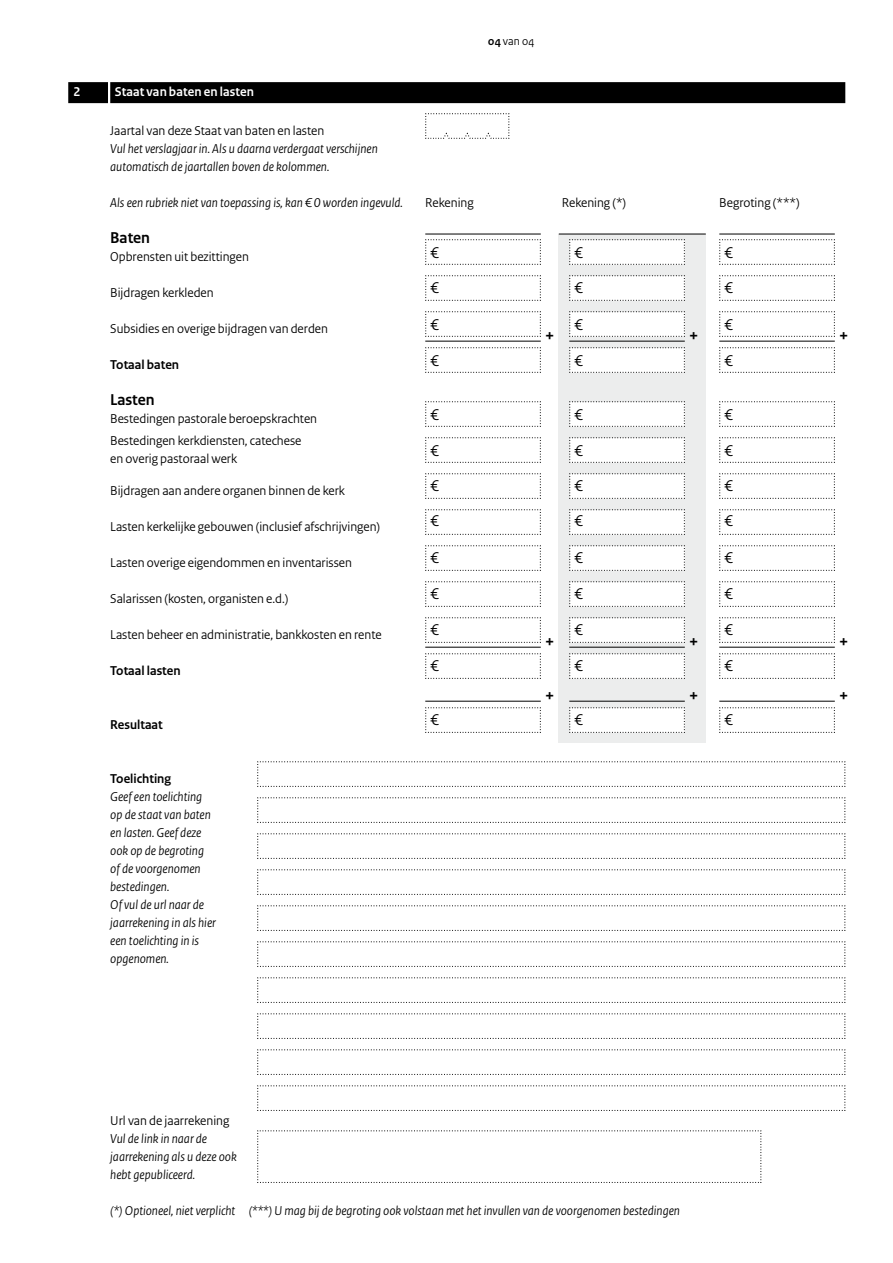
<style>
.page{position:relative;width:893px;height:1263px;background:#fff}
.page>*{position:absolute;margin:0;border:0;box-sizing:border-box;transform-origin:0 0}
.t1{font:700 18px "Rijksoverheid Sans Heading";color:#000}
.Veld{font:16.5px "Rijksoverheid Sans Heading";color:#000}
.Tussenkop{font:700 16.5px "Rijksoverheid Sans Heading";color:#000}
.Vraag_12{font:italic 13.5px/18px "Rijksoverheid Sans Heading";color:#000}
.Vraag{font:13.5px/18px "Rijksoverheid Sans Heading";color:#000}
.Vraag-2{font:italic 13.5px "Rijksoverheid Sans Heading";color:#000}
.Vraag-3{font:700 13.5px "Rijksoverheid Sans Heading";color:#000}
.Vraag_geen_inspring{font:13.5px "Rijksoverheid Sans Heading";color:#000}
.KOP_D_Nummer{font:700 13.5px "Rijksoverheid Sans Heading";letter-spacing:.01em;color:#fff}
.t2{font:12px "Rijksoverheid Sans Heading";color:#000}
.s1{font-weight:700}
.s2{font-style:normal}
</style>
<div class="page">
<div style="left:559px;top:234px;width:147px;height:508px;background:#eceded"></div>
<svg style="left:425px;top:239px;width:116px;height:26px"></svg>
<svg style="left:569px;top:239px;width:116px;height:26px"></svg>
<svg style="left:719px;top:239px;width:116px;height:26px"></svg>
<svg style="left:425px;top:275px;width:116px;height:26px"></svg>
<svg style="left:569px;top:275px;width:116px;height:26px"></svg>
<svg style="left:719px;top:275px;width:116px;height:26px"></svg>
<svg style="left:425px;top:311px;width:116px;height:26px"></svg>
<svg style="left:569px;top:311px;width:116px;height:26px"></svg>
<svg style="left:719px;top:311px;width:116px;height:26px"></svg>
<svg style="left:425px;top:347px;width:116px;height:26px"></svg>
<svg style="left:569px;top:347px;width:116px;height:26px"></svg>
<svg style="left:719px;top:347px;width:116px;height:26px"></svg>
<svg style="left:425px;top:401px;width:116px;height:26px"></svg>
<svg style="left:569px;top:401px;width:116px;height:26px"></svg>
<svg style="left:719px;top:401px;width:116px;height:26px"></svg>
<svg style="left:425px;top:437px;width:116px;height:26px"></svg>
<svg style="left:569px;top:437px;width:116px;height:26px"></svg>
<svg style="left:719px;top:437px;width:116px;height:26px"></svg>
<svg style="left:425px;top:473px;width:116px;height:26px"></svg>
<svg style="left:569px;top:473px;width:116px;height:26px"></svg>
<svg style="left:719px;top:473px;width:116px;height:26px"></svg>
<svg style="left:425px;top:509px;width:116px;height:26px"></svg>
<svg style="left:569px;top:509px;width:116px;height:26px"></svg>
<svg style="left:719px;top:509px;width:116px;height:26px"></svg>
<svg style="left:425px;top:545px;width:116px;height:26px"></svg>
<svg style="left:569px;top:545px;width:116px;height:26px"></svg>
<svg style="left:719px;top:545px;width:116px;height:26px"></svg>
<svg style="left:425px;top:581px;width:116px;height:26px"></svg>
<svg style="left:569px;top:581px;width:116px;height:26px"></svg>
<svg style="left:719px;top:581px;width:116px;height:26px"></svg>
<svg style="left:425px;top:617px;width:116px;height:26px"></svg>
<svg style="left:569px;top:617px;width:116px;height:26px"></svg>
<svg style="left:719px;top:617px;width:116px;height:26px"></svg>
<svg style="left:425px;top:653px;width:116px;height:26px"></svg>
<svg style="left:569px;top:653px;width:116px;height:26px"></svg>
<svg style="left:719px;top:653px;width:116px;height:26px"></svg>
<svg style="left:425px;top:707px;width:116px;height:26px"></svg>
<svg style="left:569px;top:707px;width:116px;height:26px"></svg>
<svg style="left:719px;top:707px;width:116px;height:26px"></svg>
<svg style="left:257px;top:1130px;width:505px;height:53px"></svg>
<hr style="left:569px;top:647px;width:116px;height:1px;background:#000">
<hr style="left:569px;top:341px;width:116px;height:1px;background:#000">
<hr style="left:559px;top:234px;width:147px;height:1px;background:#000">
<hr style="left:569px;top:701px;width:116px;height:1px;background:#000">
<hr style="left:425px;top:647px;width:116px;height:1px;background:#000">
<hr style="left:425px;top:341px;width:116px;height:1px;background:#000">
<hr style="left:425px;top:234px;width:116px;height:1px;background:#000">
<hr style="left:425px;top:701px;width:116px;height:1px;background:#000">
<hr style="left:719px;top:647px;width:116px;height:1px;background:#000">
<hr style="left:719px;top:341px;width:116px;height:1px;background:#000">
<hr style="left:719px;top:234px;width:116px;height:1px;background:#000">
<hr style="left:719px;top:701px;width:116px;height:1px;background:#000">
<svg style="left:425px;top:113px;width:85px;height:26px"></svg>
<svg style="left:257px;top:797px;width:589px;height:26px"></svg>
<svg style="left:257px;top:941px;width:589px;height:26px"></svg>
<svg style="left:257px;top:977px;width:589px;height:26px"></svg>
<svg style="left:257px;top:1013px;width:589px;height:26px"></svg>
<svg style="left:257px;top:1049px;width:589px;height:26px"></svg>
<svg style="left:257px;top:1085px;width:589px;height:26px"></svg>
<svg style="left:257px;top:833px;width:589px;height:26px"></svg>
<svg style="left:257px;top:869px;width:589px;height:26px"></svg>
<svg style="left:257px;top:761px;width:589px;height:26px"></svg>
<svg style="left:257px;top:905px;width:589px;height:26px"></svg>
<div style="left:110px;top:82px;width:735px;height:21px;background:#000"></div>
<div style="left:68px;top:82px;width:40px;height:21px;background:#000"></div>
<h2 class="KOP_D_Nummer" style="left:74px;top:84px;width:8px">2</h2>
<h2 class="KOP_D_Nummer" style="left:115px;top:84px;width:141px">Staat van baten en lasten</h2>
<p class="Vraag" style="left:110px;top:122px;width:216px">Jaartal van deze Staat van baten en lasten</p>
<p class="Vraag_12" style="left:110px;top:140px;width:269px">Vul het verslagjaar in. Als u daarna verdergaat verschijnen automatisch de jaartallen boven de kolommen.</p>
<p class="Vraag-2" style="left:110px;top:195px;width:294px">Als een rubriek niet van toepassing is, kan €0 worden ingevuld.</p>
<h3 class="Tussenkop" style="left:110px;top:228px;width:41px">Baten</h3>
<p class="Vraag" style="left:110px;top:248px;width:140px">Opbrensten uit bezittingen</p>
<p class="Vraag" style="left:110px;top:284px;width:105px">Bijdragen kerkleden</p>
<p class="Vraag" style="left:110px;top:320px;width:219px">Subsidies en overige bijdragen van derden</p>
<p class="Vraag-3" style="left:110px;top:357px;width:70px">Totaal baten</p>
<h3 class="Tussenkop" style="left:110px;top:390px;width:46px">Lasten</h3>
<p class="Vraag" style="left:110px;top:410px;width:208px">Bestedingen pastorale beroepskrachten</p>
<p class="Vraag" style="left:110px;top:432px;width:193px">Bestedingen kerkdiensten, catechese en overig pastoraal werk</p>
<p class="Vraag" style="left:110px;top:482px;width:236px">Bijdragen aan andere organen binnen de kerk</p>
<p class="Vraag" style="left:110px;top:518px;width:271px">Lasten kerkelijke gebouwen (inclusief afschrijvingen)</p>
<p class="Vraag" style="left:110px;top:554px;width:243px">Lasten overige eigendommen en inventarissen</p>
<p class="Vraag" style="left:110px;top:590px;width:180px">Salarissen (kosten, organisten e.d.)</p>
<p class="Vraag" style="left:110px;top:626px;width:273px">Lasten beheer en administratie, bankkosten en rente</p>
<p class="Vraag-3" style="left:110px;top:663px;width:72px">Totaal lasten</p>
<p class="Vraag-3" style="left:110px;top:717px;width:54px">Resultaat</p>
<p class="Vraag-3" style="left:110px;top:771px;width:62px">Toelichting</p>
<p class="Vraag_12" style="left:110px;top:788px;width:107px">Geef een toelichting op de staat van baten en lasten. Geef deze ook op de begroting of de voorgenomen bestedingen.<br>Of vul de url naar de jaarrekening in als hier een toelichting in is opgenomen.</p>
<p class="t2" style="left:488px;top:34px;width:48px"><span class="s1">04</span> van 04</p>
<p class="Vraag_geen_inspring" style="left:425px;top:195px;width:50px">Rekening</p>
<p class="Vraag_geen_inspring" style="left:562px;top:195px;width:66px">Rekening (*)</p>
<p class="Vraag_geen_inspring" style="left:719px;top:195px;width:82px">Begroting (***)</p>
<p class="Veld" style="left:430px;top:243px;width:10px">€</p>
<p class="Veld" style="left:574px;top:243px;width:10px">€</p>
<p class="Veld" style="left:724px;top:243px;width:10px">€</p>
<p class="Veld" style="left:430px;top:278px;width:10px">€</p>
<p class="Veld" style="left:574px;top:278px;width:10px">€</p>
<p class="Veld" style="left:724px;top:278px;width:10px">€</p>
<p class="Veld" style="left:430px;top:315px;width:10px">€</p>
<p class="Veld" style="left:430px;top:351px;width:10px">€</p>
<p class="Veld" style="left:430px;top:405px;width:10px">€</p>
<h1 class="t1" style="left:545px;top:325px;width:11px">+</h1>
<p class="Veld" style="left:574px;top:315px;width:10px">€</p>
<p class="Veld" style="left:724px;top:315px;width:10px">€</p>
<p class="Veld" style="left:574px;top:351px;width:10px">€</p>
<p class="Veld" style="left:724px;top:351px;width:10px">€</p>
<h1 class="t1" style="left:689px;top:325px;width:11px">+</h1>
<h1 class="t1" style="left:839px;top:325px;width:11px">+</h1>
<p class="Veld" style="left:574px;top:405px;width:10px">€</p>
<p class="Veld" style="left:724px;top:405px;width:10px">€</p>
<p class="Veld" style="left:430px;top:441px;width:10px">€</p>
<p class="Veld" style="left:574px;top:441px;width:10px">€</p>
<p class="Veld" style="left:724px;top:441px;width:10px">€</p>
<p class="Veld" style="left:430px;top:476px;width:10px">€</p>
<p class="Veld" style="left:574px;top:476px;width:10px">€</p>
<p class="Veld" style="left:724px;top:476px;width:10px">€</p>
<p class="Veld" style="left:430px;top:511px;width:10px">€</p>
<p class="Veld" style="left:574px;top:511px;width:10px">€</p>
<p class="Veld" style="left:724px;top:511px;width:10px">€</p>
<p class="Veld" style="left:430px;top:548px;width:10px">€</p>
<p class="Veld" style="left:430px;top:584px;width:10px">€</p>
<p class="Veld" style="left:430px;top:620px;width:10px">€</p>
<p class="Veld" style="left:430px;top:656px;width:10px">€</p>
<p class="Veld" style="left:430px;top:710px;width:10px">€</p>
<h1 class="t1" style="left:545px;top:631px;width:11px">+</h1>
<p class="Veld" style="left:574px;top:548px;width:10px">€</p>
<p class="Veld" style="left:724px;top:548px;width:10px">€</p>
<p class="Veld" style="left:574px;top:584px;width:10px">€</p>
<p class="Veld" style="left:724px;top:584px;width:10px">€</p>
<p class="Veld" style="left:574px;top:620px;width:10px">€</p>
<p class="Veld" style="left:724px;top:620px;width:10px">€</p>
<p class="Veld" style="left:574px;top:656px;width:10px">€</p>
<p class="Veld" style="left:724px;top:656px;width:10px">€</p>
<h1 class="t1" style="left:689px;top:631px;width:11px">+</h1>
<h1 class="t1" style="left:839px;top:631px;width:11px">+</h1>
<h1 class="t1" style="left:545px;top:685px;width:11px">+</h1>
<h1 class="t1" style="left:689px;top:685px;width:11px">+</h1>
<h1 class="t1" style="left:839px;top:685px;width:11px">+</h1>
<p class="Veld" style="left:574px;top:710px;width:10px">€</p>
<p class="Veld" style="left:724px;top:710px;width:10px">€</p>
<p class="Vraag_12" style="left:110px;top:1112px;width:128px"><span class="s2">Url van de jaarrekening<br></span>Vul de link in naar de jaarrekening als u deze ook hebt gepubliceerd.</p>
<p class="Vraag_12" style="left:110px;top:1202px;width:571px">(*) Optioneel, niet verplicht (***) U mag bij de begroting ook volstaan met het invullen van de voorgenomen bestedingen</p>
</div>
